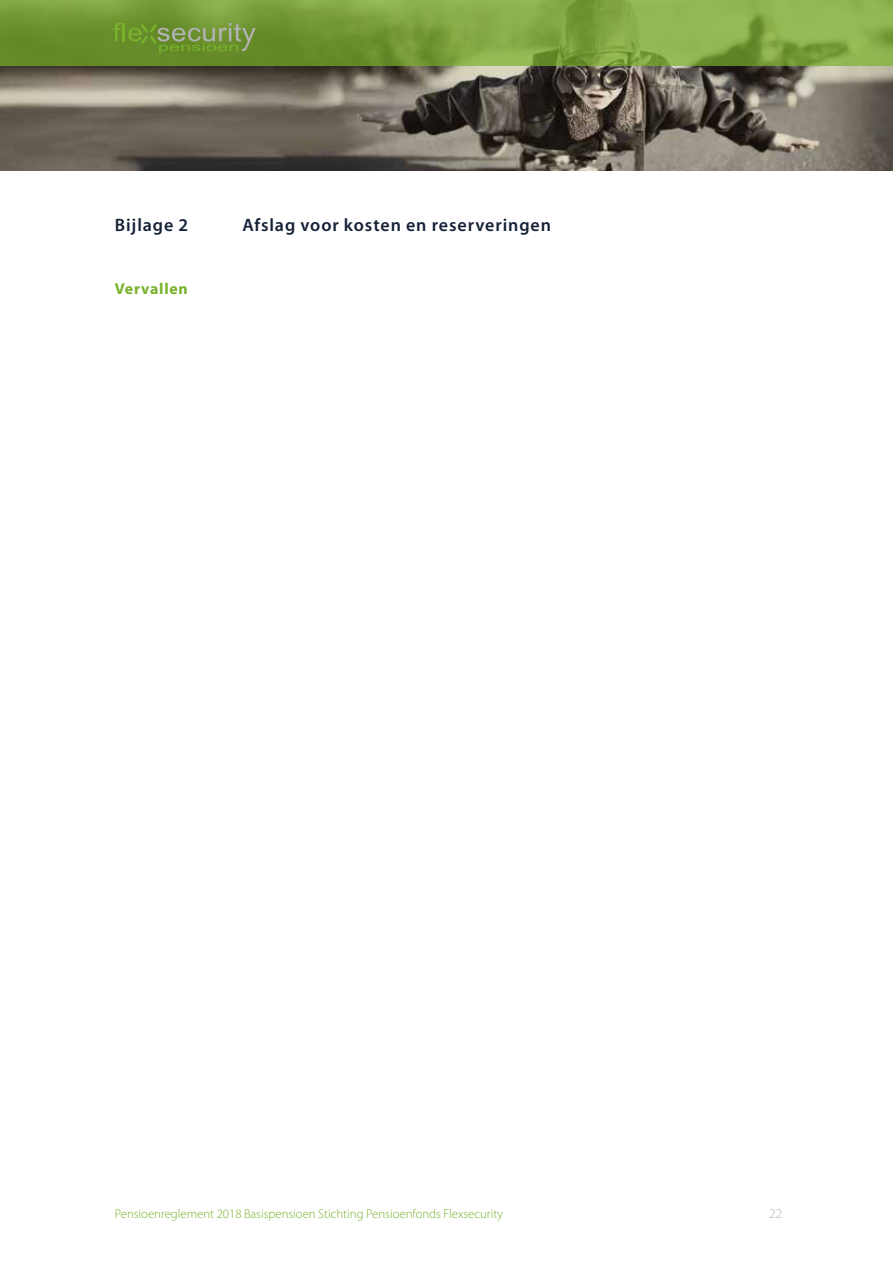
<style>
.page{position:relative;width:893px;height:1263px;background:#fff}
.page>*{position:absolute;margin:0;border:0;box-sizing:border-box;transform-origin:0 0}
.t1{font:600 18px "Myriad Pro";letter-spacing:.05em;color:#152137}
.t2{font:700 15.75px "Myriad Pro";letter-spacing:.05em;color:#78b22b}
.t3{font:300 13.5px "Myriad Pro";color:#b3b2b2}
.t4{font:300 12.75px "Myriad Pro";color:#78b22b}
</style>
<div class="page">
<img style="left:0;top:66px;width:893px;height:105px">
<svg style="left:0;top:0;width:893px;height:66px;background:#7ca23f"></svg>
<svg style="left:113px;top:22px;width:143px;height:31px;background:#73963d"></svg>
<h1 class="t1" style="left:115px;top:214px;width:75px">Bijlage 2</h1>
<h1 class="t1" style="left:242px;top:214px;width:310px">Afslag voor kosten en reserveringen</h1>
<p class="t2" style="left:115px;top:278px;width:75px">Vervallen</p>
<p class="t4" style="left:115px;top:1206px;width:390px">Pensioenreglement 2018 Basispensioen Stichting Pensioenfonds Flexsecurity</p>
<p class="t3" style="left:769px;top:1205px;width:15px">22</p>
</div>
